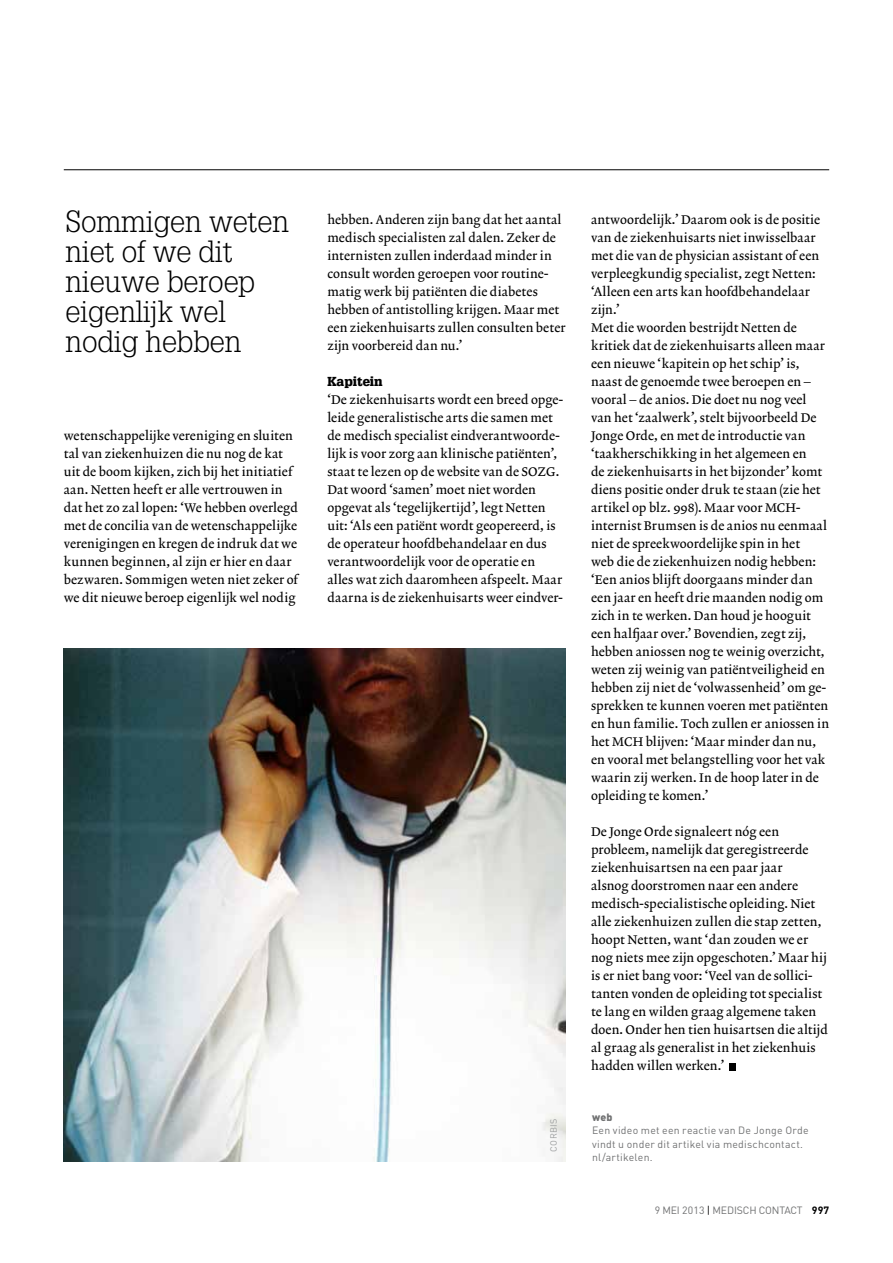
<style>
.page{position:relative;width:893px;height:1263px;background:#fff}
.page>*{position:absolute;margin:0;border:0;box-sizing:border-box;transform-origin:0 0}
.t1{font:300 30px/30px "Glypha LT Std";letter-spacing:-.005em;color:#000}
.t2{font:12.75px/18px "Lexicon No 2 Roman A";letter-spacing:.01em;color:#000}
.t3{font:900 12.75px "Glypha LT Std";color:#000}
.t4{font:10.5px/13.5px "DINOT";letter-spacing:.025em;color:#707172}
.t5{font:10.5px "DINOT";letter-spacing:-.015em;color:#707172}
.t6{font:900 10.5px "DINOT";color:#707172}
.t7{font:9px "DINOT";letter-spacing:.04em;color:#9c9e9f}
.s1{color:#000}
.s2{font-weight:700;color:#000}
</style>
<div class="page">
<hr style="left:64px;top:169px;width:765px;height:1px;background:#000">
<div style="left:729px;top:1063px;width:7px;height:7px;background:#000"></div>
<img style="left:64px;top:648px;width:501px;height:513px">
<h1 class="t1" style="left:66px;top:207px;width:225px">Sommigen weten niet of we dit nieuwe beroep eigenlijk wel nodig hebben</h1>
<p class="t2" style="left:64px;top:427px;width:236px">wetenschappelijke vereniging en sluiten tal van ziekenhuizen die nu nog de kat uit de boom kijken, zich bij het initiatief aan. Netten heeft er alle vertrouwen in dat het zo zal lopen: ‘We hebben overlegd met de concilia van de wetenschappelijke verenigingen en kregen de indruk dat we kunnen beginnen, al zijn er hier en daar bezwaren. Sommigen weten niet zeker of we dit nieuwe beroep eigenlijk wel nodig</p>
<p class="t2" style="left:327px;top:211px;width:240px">hebben. Anderen zijn bang dat het aantal medisch specialisten zal dalen. Zeker de internisten zullen inderdaad minder in consult worden geroepen voor routine&shy;matig werk bij patiënten die diabetes hebben of antistolling krijgen. Maar met een ziekenhuisarts zullen consulten beter zijn voorbereid dan nu.’</p>
<p class="t3" style="left:327px;top:374px;width:57px">Kapitein</p>
<p class="t2" style="left:327px;top:391px;width:237px">‘De ziekenhuisarts wordt een breed opge&shy;leide generalistische arts die samen met de medisch specialist eindverantwoorde&shy;lijk is voor zorg aan klinische patiënten’, staat te lezen op de website van de SOZG.<br>Dat woord ‘samen’ moet niet worden opgevat als ‘tegelijkertijd’, legt Netten uit: ‘Als een patiënt wordt geopereerd, is de operateur hoofdbehandelaar en dus verantwoordelijk voor de operatie en alles wat zich daaromheen afspeelt. Maar daarna is de ziekenhuisarts weer eindver-</p>
<p class="t7" style="left:548px;top:1152px;width:35px;rotate:-90deg">Corbis</p>
<p class="t2" style="left:591px;top:211px;width:240px">antwoordelijk.’ Daarom ook is de positie van de ziekenhuisarts niet inwisselbaar met die van de physician assistant of een verpleegkundig specialist, zegt Netten: ‘Alleen een arts kan hoofdbehandelaar zijn.’<br>Met die woorden bestrijdt Netten de kritiek dat de ziekenhuisarts alleen maar een nieuwe ‘kapitein op het schip’ is, naast de genoemde twee beroepen en – vooral – de anios. Die doet nu nog veel van het ‘zaalwerk’, stelt bijvoorbeeld De Jonge Orde, en met de introductie van ‘taakherschikking in het algemeen en<br>de ziekenhuisarts in het bijzonder’ komt diens positie onder druk te staan (zie het artikel op blz. 998). Maar voor MCH&shy;internist Brumsen is de anios nu eenmaal niet de spreekwoordelijke spin in het<br>web die de ziekenhuizen nodig hebben: ‘Een anios blijft doorgaans minder dan een jaar en heeft drie maanden nodig om zich in te werken. Dan houd je hooguit een halfjaar over.’ Bovendien, zegt zij, hebben aniossen nog te weinig overzicht, weten zij weinig van patiëntveiligheid en hebben zij niet de ‘volwassenheid’ om ge&shy;sprekken te kunnen voeren met patiënten en hun familie. Toch zullen er aniossen in het MCH blijven: ‘Maar minder dan nu, en vooral met belangstelling voor het vak waarin zij werken. In de hoop later in de opleiding te komen.’</p>
<p class="t2" style="left:591px;top:823px;width:238px">De Jonge Orde signaleert nóg een probleem, namelijk dat geregistreerde ziekenhuisartsen na een paar jaar<br>alsnog doorstromen naar een andere medisch-specialistische opleiding. Niet alle ziekenhuizen zullen die stap zetten, hoopt Netten, want ‘dan zouden we er nog niets mee zijn opgeschoten.’ Maar hij is er niet bang voor: ‘Veel van de sollici&shy;tanten vonden de opleiding tot specialist te lang en wilden graag algemene taken doen. Onder hen tien huisartsen die altijd al graag als generalist in het ziekenhuis hadden willen werken.’</p>
<p class="t6" style="left:592px;top:1110px;width:22px">web</p>
<p class="t4" style="left:592px;top:1123px;width:218px">Een video met een reactie van De Jonge Orde vindt u onder dit artikel via medischcontact. nl/artikelen.</p>
<p class="t5" style="left:655px;top:1203px;width:176px">9 mei 2013 <span class="s1">|</span> medisch contact <span class="s2">997</span></p>
</div>
